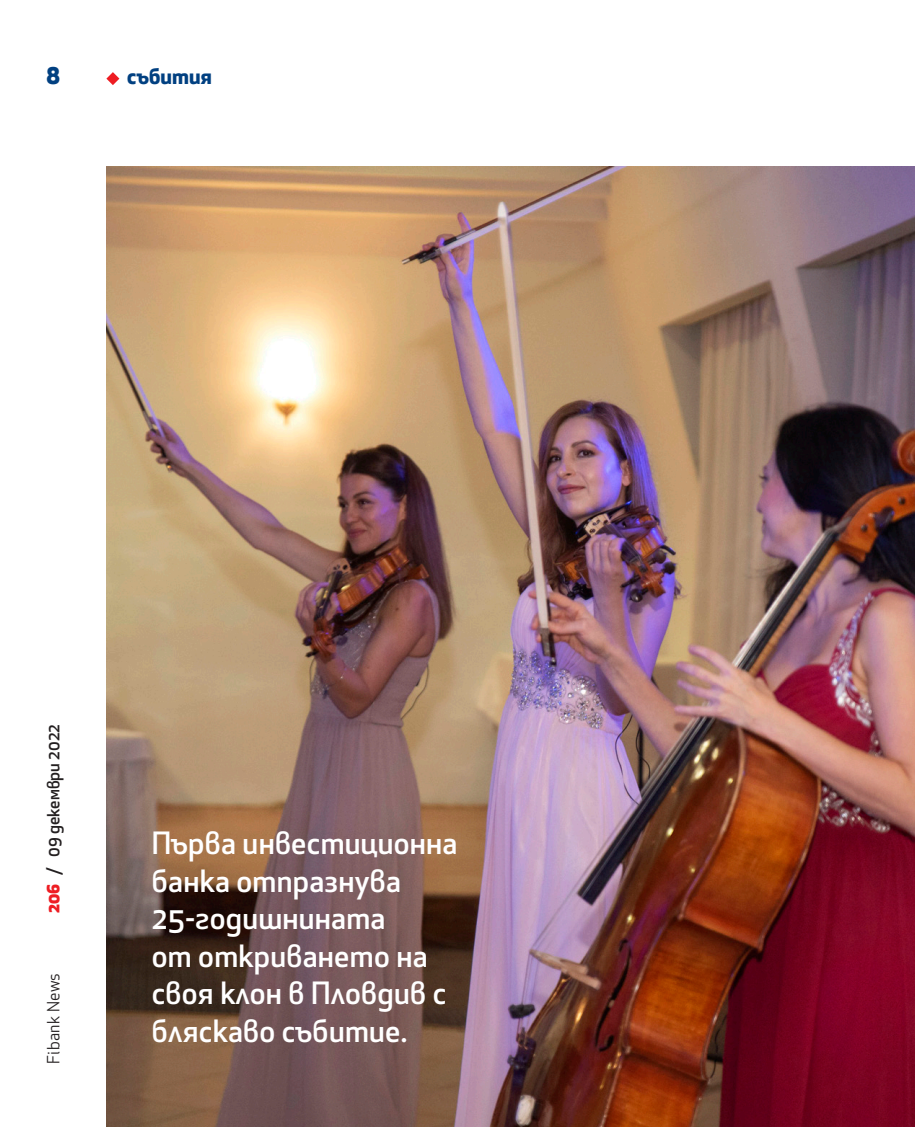
<style>
.page{position:relative;width:915px;height:1127px;background:#fff}
.page>*{position:absolute;margin:0;border:0;box-sizing:border-box;transform-origin:0 0}
.Accent{font:500 30px/37.5px "Apex Bg";letter-spacing:.01em;color:#fff}
.t1{font:800 22.5px "Apex Bg";color:#014081}
.Section{font:700 21px "Apex Bg";color:#014081}
.t2{font:500 16.5px "Apex Bg";color:#231f20}
.t3{font:16.5px "Apex Bg";letter-spacing:.02em;color:#231f20}
.s1{font-weight:800;color:#ee1d23}
</style>
<div class="page">
<img style="left:106px;top:167px;width:808px;height:960px">
<svg style="left:106px;top:72px;width:13px;height:13px"></svg>
<p class="t1" style="left:46px;top:60px;width:15px">8</p>
<p class="Section" style="left:127px;top:61px;width:87px">събития</p>
<p class="t2" style="left:42px;top:913px;width:191px;rotate:-90deg"><span class="s1">206</span> / 09 декември 2022</p>
<p class="t3" style="left:43px;top:1064px;width:93px;rotate:-90deg">Fibank News</p>
<p class="Accent" style="left:152px;top:824px;width:307px">Първа инвестиционна банка отпразнува<br>25-годишнината<br>от откриването на своя клон в Пловдив с бляскаво събитие.</p>
</div>
